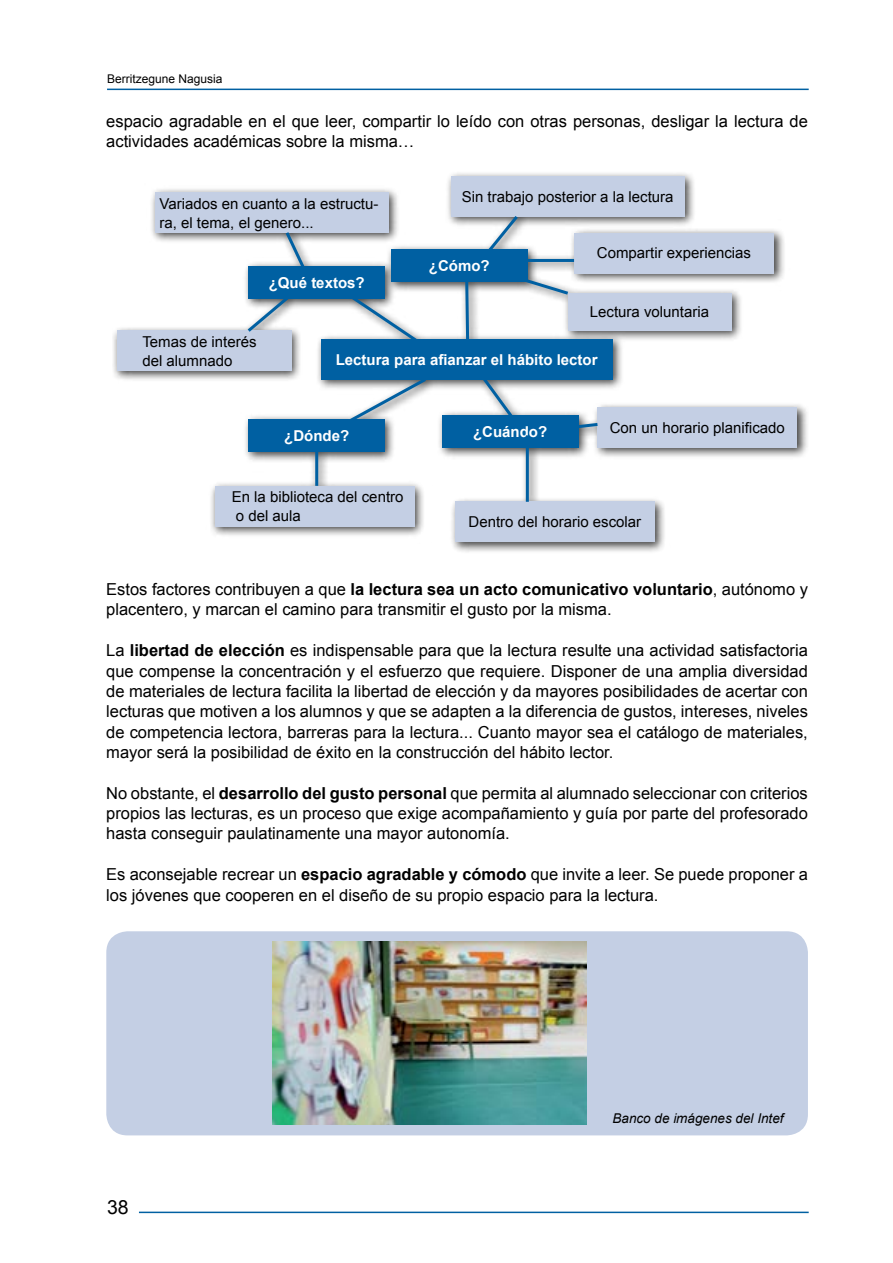
<style>
.page{position:relative;width:893px;height:1263px;background:#fff}
.page>*{position:absolute;margin:0;border:0;box-sizing:border-box;transform-origin:0 0}
.t1{font:19.5px "Arial";color:#000}
.t2{font:16.5px/20.4px "Arial";color:#000}
.t3{font:15px/18.9px "Arial";color:#000}
.t4{font:700 15px "Arial";color:#fff}
.t5{font:italic 13.5px "Arial";color:#000}
.t6{font:12px "Arial";color:#000}
.s1{font-weight:700}
</style>
<div class="page">
<hr style="left:107px;top:89px;width:702px;height:1px;background:#0060a2">
<hr style="left:139px;top:1211px;width:670px;height:2px;background:#0060a2">
<div style="left:112px;top:172px;width:696px;height:382px;background:#000;opacity:.75"></div>
<div style="left:321px;top:339px;width:291px;height:40px;background:#0060a2"></div>
<div style="left:155px;top:192px;width:234px;height:41px;background:#c4cfe4"></div>
<div style="left:451px;top:176px;width:234px;height:41px;background:#c4cfe4"></div>
<div style="left:117px;top:331px;width:174px;height:40px;background:#c4cfe4"></div>
<div style="left:574px;top:233px;width:200px;height:40px;background:#c4cfe4"></div>
<div style="left:568px;top:293px;width:163px;height:38px;background:#c4cfe4"></div>
<div style="left:597px;top:407px;width:200px;height:41px;background:#c4cfe4"></div>
<div style="left:215px;top:486px;width:200px;height:40px;background:#c4cfe4"></div>
<div style="left:455px;top:502px;width:200px;height:40px;background:#c4cfe4"></div>
<div style="left:249px;top:266px;width:136px;height:33px;background:#0060a2"></div>
<div style="left:391px;top:249px;width:136px;height:33px;background:#0060a2"></div>
<div style="left:249px;top:419px;width:136px;height:33px;background:#0060a2"></div>
<div style="left:442px;top:415px;width:136px;height:33px;background:#0060a2"></div>
<svg style="left:283px;top:232px;width:25px;height:34px"></svg>
<svg style="left:483px;top:216px;width:38px;height:33px"></svg>
<hr style="left:523px;top:259px;width:51px;height:3px;background:#0060a2">
<svg style="left:514px;top:274px;width:57px;height:23px"></svg>
<svg style="left:244px;top:290px;width:51px;height:45px"></svg>
<svg style="left:342px;top:289px;width:94px;height:50px"></svg>
<svg style="left:464px;top:282px;width:7px;height:57px"></svg>
<svg style="left:342px;top:379px;width:87px;height:48px"></svg>
<svg style="left:474px;top:379px;width:48px;height:36px"></svg>
<svg style="left:578px;top:421px;width:20px;height:10px"></svg>
<hr style="left:526px;top:435px;width:3px;height:67px;background:#0060a2">
<hr style="left:315px;top:448px;width:3px;height:38px;background:#0060a2">
<div style="left:106px;top:931px;width:702px;height:204px;background:#c4cfe4;border-radius:21px"></div>
<img style="left:272px;top:942px;width:315px;height:183px">
<p class="t6" style="left:107px;top:71px;width:117px">Berritzegune Nagusia</p>
<p class="t2" style="left:106px;top:111px;width:703px">espacio agradable en el que leer, compartir lo leído con otras personas, desligar la lectura de actividades académicas sobre la misma…</p>
<p class="t3" style="left:159px;top:194px;width:221px">Variados en cuanto a la estructu&shy;ra, el tema, el genero...</p>
<p class="t3" style="left:462px;top:188px;width:213px">Sin trabajo posterior a la lectura</p>
<p class="t3" style="left:142px;top:332px;width:116px">Temas de interés del alumnado</p>
<p class="t4" style="left:269px;top:273px;width:97px">¿Qué textos?</p>
<p class="t4" style="left:429px;top:256px;width:62px">¿Cómo?</p>
<p class="t3" style="left:597px;top:244px;width:156px">Compartir experiencias</p>
<p class="t3" style="left:590px;top:303px;width:121px">Lectura voluntaria</p>
<p class="t4" style="left:336px;top:350px;width:263px">Lectura para afianzar el hábito lector</p>
<p class="t4" style="left:284px;top:426px;width:66px">¿Dónde?</p>
<p class="t4" style="left:473px;top:421px;width:76px">¿Cuándo?</p>
<p class="t3" style="left:610px;top:418px;width:177px">Con un horario planificado</p>
<p class="t3" style="left:232px;top:487px;width:173px">En la biblioteca del centro o del aula</p>
<p class="t3" style="left:469px;top:513px;width:174px">Dentro del horario escolar</p>
<p class="t2" style="left:106px;top:579px;width:703px">Estos factores contribuyen a que <span class="s1">la lectura sea un acto comunicativo voluntario</span>, autónomo y placentero, y marcan el camino para transmitir el gusto por la misma.</p>
<p class="t2" style="left:106px;top:640px;width:703px;text-align:justify">La <span class="s1">libertad de elección</span> es indispensable para que la lectura resulte una actividad satisfactoria que compense la concentración y el esfuerzo que requiere. Disponer de una amplia diversidad de materiales de lectura facilita la libertad de elección y da mayores posibilidades de acertar con lecturas que motiven a los alumnos y que se adapten a la diferencia de gustos, intereses, niveles de competencia lectora, barreras para la lectura... Cuanto mayor sea el catálogo de materiales, mayor será la posibilidad de éxito en la construcción del hábito lector.</p>
<p class="t2" style="left:106px;top:783px;width:703px;text-align:justify">No obstante, el <span class="s1">desarrollo del gusto personal</span> que permita al alumnado seleccionar con criterios propios las lecturas, es un proceso que exige acompañamiento y guía por parte del profesorado hasta conseguir paulatinamente una mayor autonomía.</p>
<p class="t2" style="left:106px;top:864px;width:703px">Es aconsejable recrear un <span class="s1">espacio agradable y cómodo</span> que invite a leer. Se puede proponer a los jóvenes que cooperen en el diseño de su propio espacio para la lectura.</p>
<p class="t1" style="left:107px;top:1194px;width:23px">38</p>
<p class="t5" style="left:612px;top:1110px;width:173px">Banco de imágenes del Intef</p>
</div>
